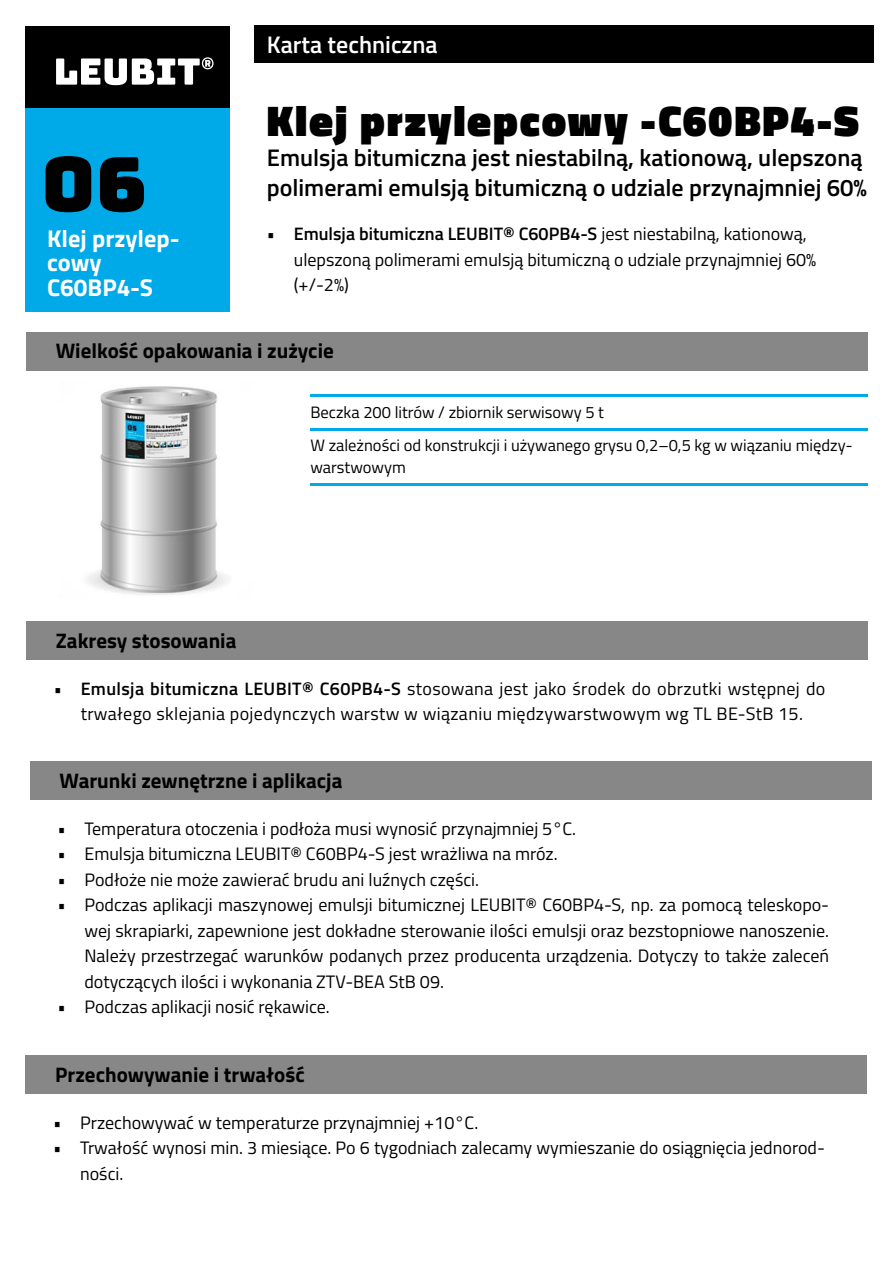
<style>
.page{position:relative;width:893px;height:1263px;background:#fff}
.page>*{position:absolute;margin:0;border:0;box-sizing:border-box;transform-origin:0 0}
.t1{font:75px "Bungee";color:#000}
.t2{font:900 43.5px "Titillium Web";letter-spacing:.04em;color:#000}
.t3{font:700 24.3px/24.3px "Titillium Web";color:#fff}
.t4{font:600 24px/30px "Titillium Web";color:#000}
.t5{font:600 24px "Titillium Web";color:#fff}
.t6{font:700 21px "Titillium Web";color:#000}
.t7{font:18px/25.5px "Titillium Web";color:#000}
.t8{font:18px/25.5px "Titillium Web";letter-spacing:.02em;color:#000;text-align:center}
.t9{font:16.5px/33px "Titillium Web";color:#000}
.s1{font-weight:600}
</style>
<div class="page">
<div style="left:254px;top:26px;width:620px;height:37px;background:#000"></div>
<div style="left:26px;top:332px;width:841px;height:38px;background:#868786"></div>
<hr style="left:310px;top:429px;width:557px;height:2px;background:#00a9e8">
<hr style="left:310px;top:395px;width:557px;height:2px;background:#00a9e8">
<div style="left:26px;top:26px;width:204px;height:82px;background:#000"></div>
<svg style="left:56px;top:57px;width:158px;height:28px"></svg>
<div style="left:30px;top:762px;width:842px;height:38px;background:#868786"></div>
<div style="left:26px;top:108px;width:204px;height:203px;background:#00a9e8"></div>
<div style="left:26px;top:622px;width:842px;height:38px;background:#868786"></div>
<img style="left:87px;top:386px;width:141px;height:209px">
<div style="left:26px;top:1056px;width:841px;height:38px;background:#868786"></div>
<hr style="left:310px;top:484px;width:557px;height:2px;background:#00a9e8">
<h1 class="t1" style="left:41px;top:141px;width:108px">06</h1>
<h3 class="t3" style="left:47px;top:225px;width:134px">Klej przylep&shy;cowy<br>C60BP4-S</h3>
<h3 class="t5" style="left:267px;top:26px;width:172px">Karta techniczna</h3>
<h2 class="t2" style="left:267px;top:89px;width:594px">Klej przylepcowy -C60BP4-S</h2>
<h3 class="t4" style="left:267px;top:142px;width:602px">Emulsja bitumiczna jest niestabilną, kationową, ulepszoną polimerami emulsją bitumiczną o udziale przynajmniej 60%</h3>
<p class="t7" style="left:294px;top:220px;width:524px;text-indent:-27px"><span class="s1">• Emulsja bitumiczna LEUBIT® C60PB4-S</span> jest niestabilną, kationową, ulepszoną polimerami emulsją bitumiczną o udziale przynajmniej 60% (+/-2%)</p>
<p class="t6" style="left:56px;top:334px;width:280px">Wielkość opakowania i zużycie</p>
<p class="t9" style="left:310px;top:395px;width:544px">Beczka 200 litrów / zbiornik serwisowy 5 t<br>W zależności od konstrukcji i używanego grysu 0,2–0,5 kg w wiązaniu między-</p>
<p class="t9" style="left:310px;top:450px;width:97px">warstwowym</p>
<p class="t6" style="left:56px;top:624px;width:182px">Zakresy stosowania</p>
<p class="t8" style="left:54px;top:675px;width:773px"><span class="s1">• Emulsja bitumiczna LEUBIT® C60PB4-S</span> stosowana jest jako środek do obrzutki wstępnej do trwałego sklejania pojedynczych warstw w wiązaniu międzywarstwowym wg TL BE-StB 15.</p>
<p class="t6" style="left:60px;top:764px;width:284px">Warunki zewnętrzne i aplikacja</p>
<p class="t7" style="left:57px;top:815px;width:520px">• Temperatura otoczenia i podłoża musi wynosić przynajmniej 5°C.</p>
<p class="t7" style="left:57px;top:840px;width:502px">• Emulsja bitumiczna LEUBIT® C60BP4-S jest wrażliwa na mróz.</p>
<p class="t7" style="left:57px;top:866px;width:423px">• Podłoże nie może zawierać brudu ani luźnych części.</p>
<p class="t7" style="left:84px;top:891px;width:746px;text-align:justify;text-indent:-27px">• Podczas aplikacji maszynowej emulsji bitumicznej LEUBIT® C60BP4-S, np. za pomocą teleskopo&shy;wej skrapiarki, zapewnione jest dokładne sterowanie ilości emulsji oraz bezstopniowe nanoszenie.<br>Należy przestrzegać warunków podanych przez producenta urządzenia. Dotyczy to także zaleceń dotyczących ilości i wykonania ZTV-BEA StB 09.</p>
<p class="t7" style="left:57px;top:993px;width:274px">• Podczas aplikacji nosić rękawice.</p>
<p class="t6" style="left:55px;top:1058px;width:251px">Przechowywanie i trwałość</p>
<p class="t7" style="left:53px;top:1109px;width:427px">• Przechowywać w temperaturze przynajmniej +10°C.</p>
<p class="t7" style="left:80px;top:1134px;width:746px;text-indent:-27px">• Trwałość wynosi min. 3 miesiące. Po 6 tygodniach zalecamy wymieszanie do osiągnięcia jednorod&shy;ności.</p>
</div>
